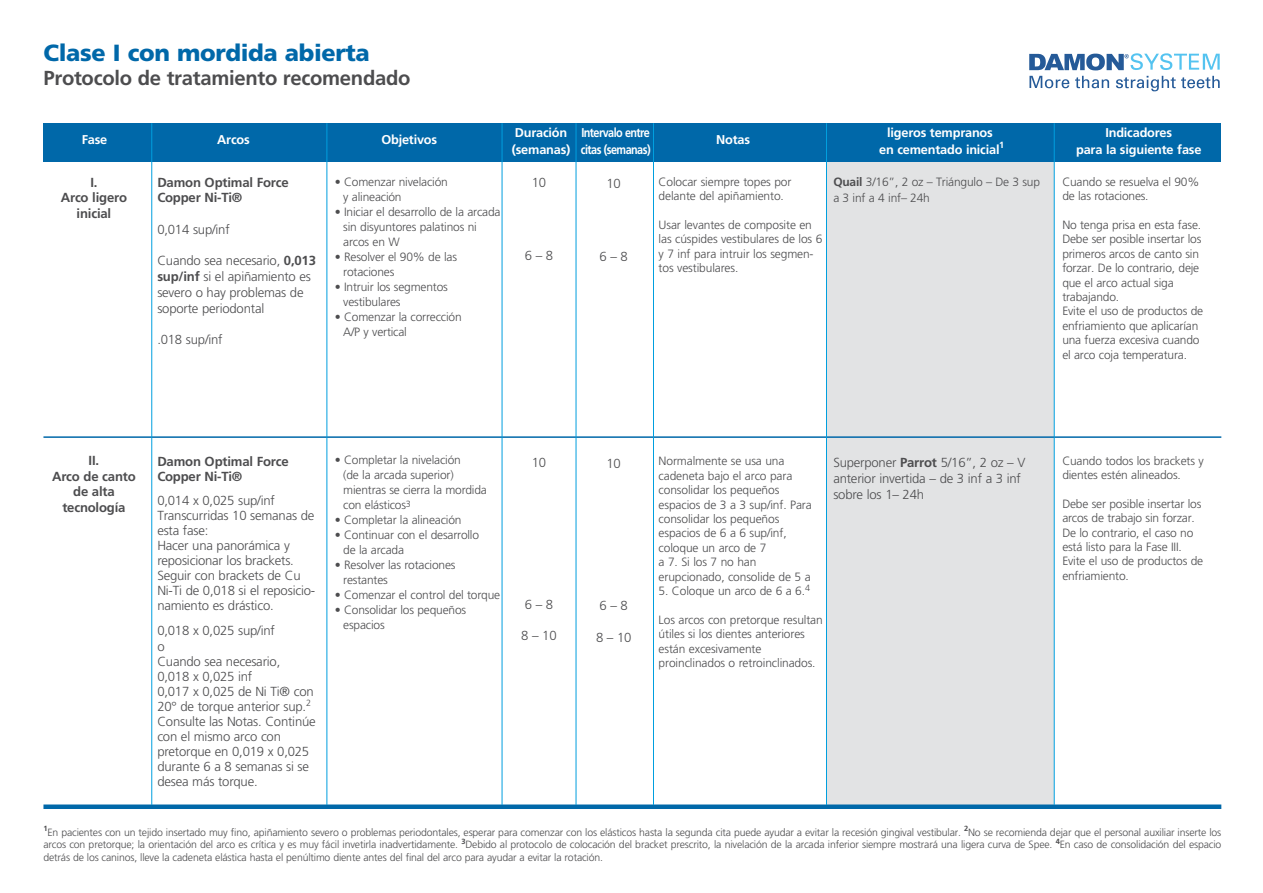
<style>
.page{position:relative;width:1263px;height:893px;background:#fff}
.page>*{position:absolute;margin:0;border:0;box-sizing:border-box;transform-origin:0 0}
.t1{font:900 23.4px "Frutiger";letter-spacing:-.015em;color:#0068a9}
.t2{font:700 20.25px "Frutiger";letter-spacing:-.015em;color:#4d4d4f}
.t3{font:300 13.2px/15px "Frutiger";letter-spacing:-.015em;color:#4d4d4f}
.t4{font:700 13.2px/15.8px "Frutiger";letter-spacing:-.015em;color:#4d4d4f}
.t5{font:700 12.75px "Frutiger";letter-spacing:-.015em;color:#fff}
.t6{font:700 12.75px "Frutiger";letter-spacing:-.05em;color:#fff}
.t7{font:300 12px/14.4px "Frutiger";letter-spacing:-.015em;color:#4d4d4f}
.t8{font:300 10.5px/12.6px "Frutiger";letter-spacing:-.015em;color:#4d4d4f;text-align:justify}
.t9{font:700 9px "Frutiger";color:#fff}
.s1{font-weight:700}
</style>
<div class="page">
<div style="left:827px;top:124px;width:227px;height:682px;background:#e2e3e4"></div>
<div style="left:43px;top:123px;width:1178px;height:39px;background:#0068a9"></div>
<hr style="left:43px;top:436px;width:1178px;height:2px;background:#0068a9">
<div style="left:43px;top:804px;width:1178px;height:5px;background:#0068a9"></div>
<hr style="left:151px;top:123px;width:1px;height:682px;background:#009fdf">
<hr style="left:326px;top:123px;width:1px;height:682px;background:#009fdf">
<hr style="left:502px;top:123px;width:1px;height:682px;background:#009fdf">
<hr style="left:653px;top:123px;width:1px;height:682px;background:#009fdf">
<hr style="left:826px;top:123px;width:1px;height:682px;background:#009fdf">
<hr style="left:1054px;top:123px;width:1px;height:682px;background:#009fdf">
<hr style="left:576px;top:123px;width:1px;height:682px;background:#009fdf">
<img style="left:1130px;top:53px;width:13px;height:17px">
<h1 class="t1" style="left:43px;top:38px;width:328px">Clase I con mordida abierta</h1>
<h2 class="t2" style="left:43px;top:66px;width:368px">Protocolo de tratamiento recomendado</h2>
<p class="t5" style="left:82px;top:132px;width:27px">Fase</p>
<p class="t5" style="left:217px;top:132px;width:34px">Arcos</p>
<p class="t5" style="left:381px;top:132px;width:57px">Objetivos</p>
<p class="t4" style="left:61px;top:174px;width:68px;text-align:center">I.<br>Arco ligero inicial</p>
<p class="t4" style="left:157px;top:174px;width:133px">Damon Optimal Force<br>Copper Ni-Ti®</p>
<p class="t3" style="left:157px;top:222px;width:74px">0,014 sup/inf</p>
<p class="t3" style="left:157px;top:253px;width:160px;line-height:15.8px">Cuando sea necesario, <span class="s1">0,013 sup/inf</span> si el apiñamiento es severo o hay problemas de soporte periodontal</p>
<p class="t3" style="left:157px;top:332px;width:67px">.018 sup/inf</p>
<p class="t7" style="left:343px;top:174px;width:106px;line-height:15px;text-indent:-9px">• Comenzar nivelación y alineación</p>
<p class="t7" style="left:343px;top:204px;width:159px;line-height:15px;text-indent:-9px">• Iniciar el desarrollo de la arcada sin disyuntores palatinos ni arcos en W</p>
<p class="t7" style="left:343px;top:249px;width:115px;line-height:15px;text-indent:-9px">• Resolver el 90% de las rotaciones</p>
<p class="t7" style="left:343px;top:279px;width:106px;line-height:15px;text-indent:-9px">• Intruir los segmentos vestibulares</p>
<p class="t7" style="left:343px;top:309px;width:120px;line-height:15px;text-indent:-9px">• Comenzar la corrección<br>A/P y vertical</p>
<p class="t6" style="left:515px;top:125px;width:137px">Duración Intervalo entre</p>
<p class="t5" style="left:716px;top:132px;width:35px">Notas</p>
<p class="t5" style="left:887px;top:125px;width:107px">ligeros tempranos</p>
<p class="t5" style="left:1105px;top:125px;width:68px">Indicadores</p>
<p class="t6" style="left:512px;top:142px;width:140px">(semanas) citas (semanas)</p>
<p class="t5" style="left:879px;top:142px;width:122px">en cementado inicial</p>
<p class="t9" style="left:999px;top:140px;width:7px">1</p>
<p class="t5" style="left:1076px;top:142px;width:127px">para la siguiente fase</p>
<p class="t3" style="left:532px;top:175px;width:16px">10</p>
<p class="t3" style="left:525px;top:248px;width:30px">6 – 8</p>
<p class="t3" style="left:606px;top:176px;width:16px">10</p>
<p class="t3" style="left:599px;top:249px;width:30px">6 – 8</p>
<p class="t7" style="left:659px;top:174px;width:134px">Colocar siempre topes por delante del apiñamiento.</p>
<p class="t7" style="left:659px;top:218px;width:165px">Usar levantes de composite en las cúspides vestibulares de los 6 y 7 inf para intruir los segmen&shy;tos vestibulares.</p>
<p class="t7" style="left:833px;top:174px;width:208px;line-height:15.8px"><span class="s1">Quail</span> 3/16”, 2 oz – Triángulo – De 3 sup a 3 inf a 4 inf– 24h</p>
<p class="t7" style="left:1062px;top:174px;width:139px">Cuando se resuelva el 90% de las rotaciones.</p>
<p class="t7" style="left:1062px;top:218px;width:142px">No tenga prisa en esta fase.<br>Debe ser posible insertar los primeros arcos de canto sin forzar. De lo contrario, deje que el arco actual siga trabajando.<br>Evite el uso de productos de enfriamiento que aplicarían una fuerza excesiva cuando el arco coja temperatura.</p>
<p class="t4" style="left:52px;top:452px;width:85px;text-align:center">II.<br>Arco de canto de alta tecnología</p>
<p class="t4" style="left:157px;top:453px;width:133px">Damon Optimal Force<br>Copper Ni-Ti®</p>
<p class="t3" style="left:157px;top:493px;width:159px">0,014 x 0,025 sup/inf<br>Transcurridas 10 semanas de esta fase:<br>Hacer una panorámica y reposicionar los brackets.<br>Seguir con brackets de Cu<br>Ni-Ti de 0,018 si el reposicio&shy;namiento es drástico.</p>
<p class="t3" style="left:157px;top:623px;width:160px">0,018 x 0,025 sup/inf<br>o<br>Cuando sea necesario,<br>0,018 x 0,025 inf<br>0,017 x 0,025 de Ni Ti® con<br>20° de torque anterior sup.<sup>2<br></sup>Consulte las Notas. Continúe con el mismo arco con pretorque en 0,019 x 0,025 durante 6 a 8 semanas si se desea más torque.</p>
<p class="t7" style="left:343px;top:453px;width:145px;line-height:15px;text-indent:-9px">• Completar la nivelación<br>(de la arcada superior) mientras se cierra la mordida con elásticos<sup>3</sup></p>
<p class="t7" style="left:335px;top:513px;width:128px">• Completar la alineación</p>
<p class="t7" style="left:343px;top:528px;width:137px;line-height:15px;text-indent:-9px">• Continuar con el desarrollo de la arcada</p>
<p class="t7" style="left:343px;top:558px;width:114px;line-height:15px;text-indent:-9px">• Resolver las rotaciones restantes</p>
<p class="t7" style="left:335px;top:588px;width:167px">• Comenzar el control del torque</p>
<p class="t7" style="left:343px;top:603px;width:124px;line-height:15px;text-indent:-9px">• Consolidar los pequeños espacios</p>
<p class="t3" style="left:532px;top:455px;width:16px">10</p>
<p class="t3" style="left:525px;top:597px;width:30px">6 – 8</p>
<p class="t3" style="left:521px;top:628px;width:37px">8 – 10</p>
<p class="t3" style="left:606px;top:456px;width:16px">10</p>
<p class="t3" style="left:599px;top:598px;width:30px">6 – 8</p>
<p class="t3" style="left:596px;top:629px;width:37px">8 – 10</p>
<p class="t7" style="left:659px;top:454px;width:155px">Normalmente se usa una cadeneta bajo el arco para consolidar los pequeños espacios de 3 a 3 sup/inf. Para consolidar los pequeños espacios de 6 a 6 sup/inf, coloque un arco de 7<br>a 7. Si los 7 no han erupcionado, consolide de 5 a</p>
<p class="t7" style="left:659px;top:584px;width:153px">5. Coloque un arco de 6 a 6.<sup>4</sup></p>
<p class="t7" style="left:659px;top:612px;width:166px">Los arcos con pretorque resultan útiles si los dientes anteriores están excesivamente proinclinados o retroinclinados.</p>
<p class="t3" style="left:833px;top:455px;width:194px;line-height:15.8px">Superponer <span class="s1">Parrot</span> 5/16”, 2 oz – V anterior invertida – de 3 inf a 3 inf sobre los 1– 24h</p>
<p class="t7" style="left:1062px;top:453px;width:143px">Cuando todos los brackets y dientes estén alineados.</p>
<p class="t7" style="left:1062px;top:496px;width:142px">Debe ser posible insertar los arcos de trabajo sin forzar.<br>De lo contrario, el caso no está listo para la Fase III.<br>Evite el uso de productos de enfriamiento.</p>
<p class="t8" style="left:43px;top:826px;width:1179px"><sup>1</sup>En pacientes con un tejido insertado muy fino, apiñamiento severo o problemas periodontales, esperar para comenzar con los elásticos hasta la segunda cita puede ayudar a evitar la recesión gingival vestibular. <sup>2</sup>No se recomienda dejar que el personal auxiliar inserte los arcos con pretorque; la orientación del arco es crítica y es muy fácil invetirla inadvertidamente. <sup>3</sup>Debido al protocolo de colocación del bracket prescrito, la nivelación de la arcada inferior siempre mostrará una ligera curva de Spee. <sup>4</sup>En caso de consolidación del espacio detrás de los caninos, lleve la cadeneta elástica hasta el penúltimo diente antes del final del arco para ayudar a evitar la rotación.</p>
</div>
